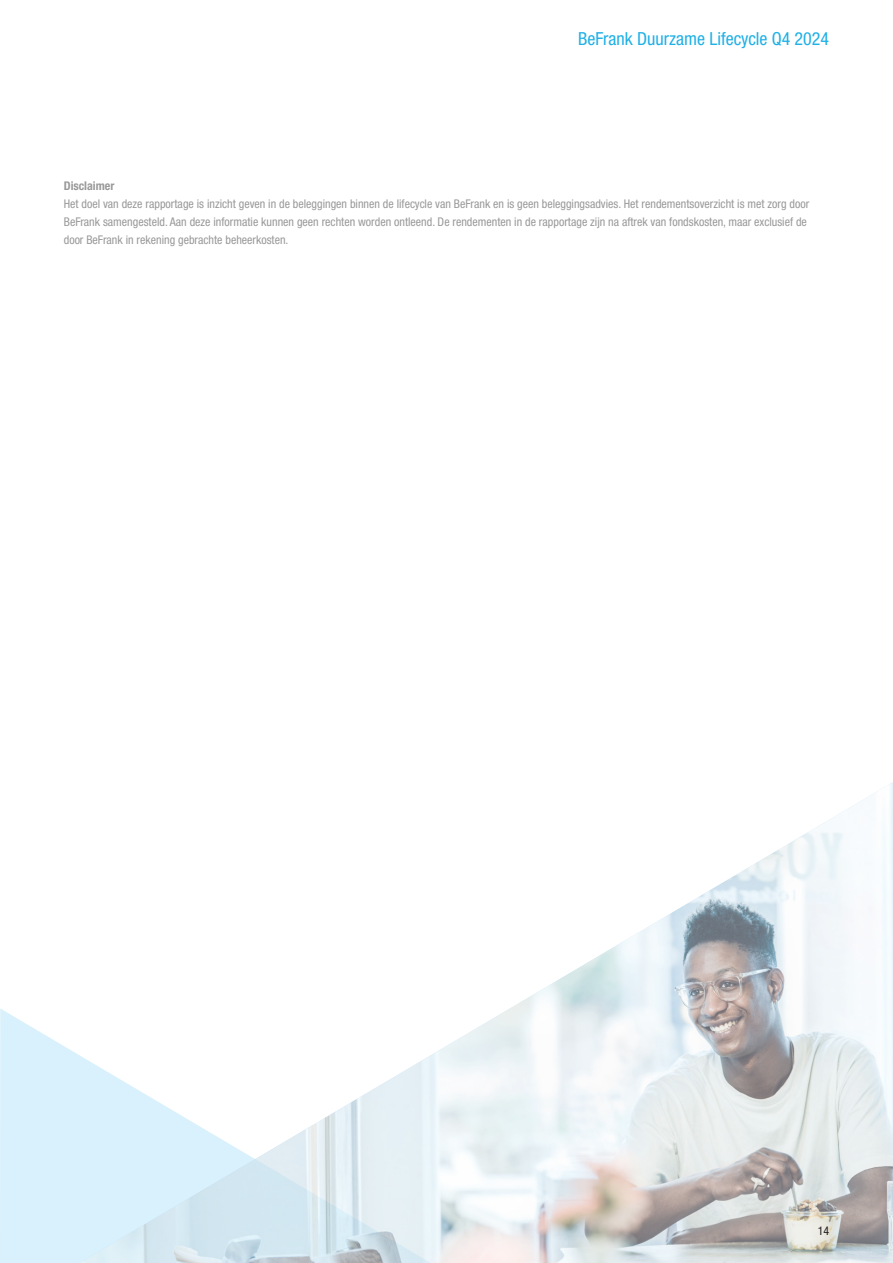
<style>
.page{position:relative;width:893px;height:1263px;background:#fff}
.page>*{position:absolute;margin:0;border:0;box-sizing:border-box;transform-origin:0 0}
.t1{font:condensed 18px "Helvetica Neue LT Std";color:#1fb0e6}
.NN_A4_Subheading_16pt{font:condensed 12px/18px "Helvetica Neue LT Std";color:#99999a}
.NN_A4_Pagenumber_right_8pt{font:condensed 12px "Helvetica Neue LT Std";color:#231f20}
.s1{font-weight:700}
</style>
<div class="page">
<svg style="left:0;top:1008px;width:64px;height:255px;background:#dcf2fc"></svg>
<img style="left:77px;top:782px;width:816px;height:481px">
<h1 class="t1" style="left:578px;top:28px;width:252px">BeFrank Duurzame Lifecycle Q4 2024</h1>
<p class="NN_A4_Subheading_16pt" style="left:64px;top:176px;width:747px"><span class="s1">Disclaimer<br></span>Het doel van deze rapportage is inzicht geven in de beleggingen binnen de lifecycle van BeFrank en is geen beleggingsadvies. Het rendementsoverzicht is met zorg door BeFrank samengesteld. Aan deze informatie kunnen geen rechten worden ontleend. De rendementen in de rapportage zijn na aftrek van fondskosten, maar exclusief de door BeFrank in rekening gebrachte beheerkosten.</p>
<p class="NN_A4_Pagenumber_right_8pt" style="left:818px;top:1224px;width:13px">14</p>
</div>
